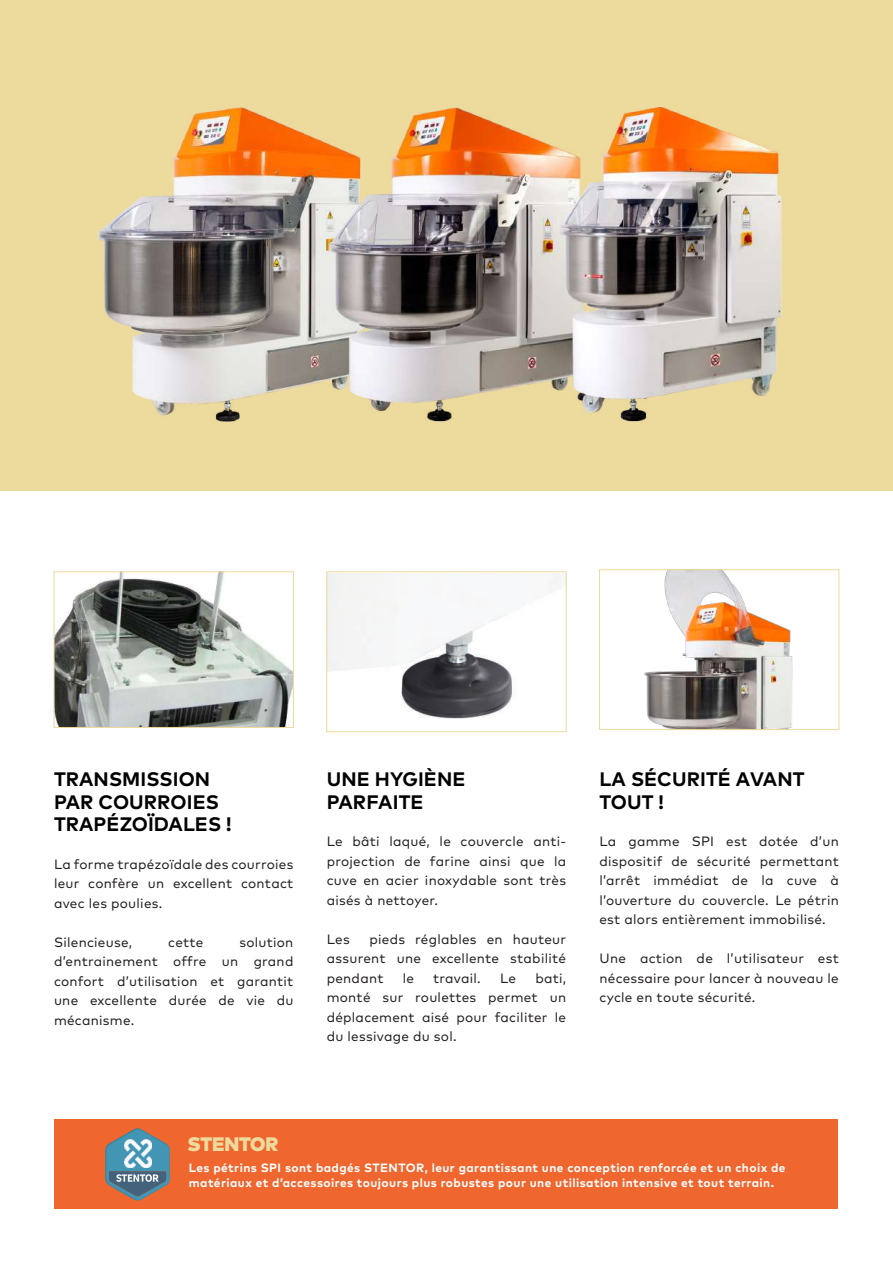
<style>
.page{position:relative;width:893px;height:1263px;background:#fff}
.page>*{position:absolute;margin:0;border:0;box-sizing:border-box;transform-origin:0 0}
.t1{font:700 19.5px/22.5px "Mark";letter-spacing:.005em;color:#000001}
.t2{font:900 19.5px "Mark";letter-spacing:-.01em;color:#edda9d}
.t3{font:13.5px/19.5px "Mark";letter-spacing:.02em;color:#231f20;text-align:justify}
.t4{font:700 12px/15px "Mark";letter-spacing:.035em;color:#fff}
</style>
<div class="page">
<div style="left:54px;top:1120px;width:783px;height:89px;background:#f0662f"></div>
<div style="left:0;top:0;width:893px;height:490px;background:#edda9d"></div>
<img style="left:56px;top:574px;width:236px;height:151px">
<div style="left:54px;top:572px;width:240px;height:155px;border:1px solid #edda9d"></div>
<img style="left:329px;top:574px;width:232px;height:145px">
<div style="left:327px;top:572px;width:239px;height:160px;border:1px solid #edda9d"></div>
<img style="left:644px;top:572px;width:149px;height:156px">
<div style="left:599px;top:570px;width:240px;height:160px;border:1px solid #edda9d"></div>
<img style="left:105px;top:1128px;width:65px;height:72px">
<img style="left:109px;top:1171px;width:57px;height:25px">
<svg style="left:116px;top:1174px;width:43px;height:8px"></svg>
<img style="left:124px;top:1140px;width:28px;height:27px">
<img style="left:98px;top:107px;width:684px;height:315px">
<h1 class="t1" style="left:54px;top:767px;width:179px">TRANSMISSION<br>PAR COURROIES<br>TRAPÉZOÏDALES !</h1>
<p class="t3" style="left:54px;top:854px;width:241px">La forme trapézoïdale des courroies leur confère un excellent contact avec les poulies.</p>
<p class="t3" style="left:54px;top:932px;width:80px">Silencieuse,</p>
<p class="t3" style="left:168px;top:932px;width:37px">cette</p>
<p class="t3" style="left:54px;top:932px;width:241px;text-indent:185px">solution d’entrainement offre un grand confort d’utilisation et garantit une excellente durée de vie du mécanisme.</p>
<h1 class="t1" style="left:327px;top:767px;width:140px">UNE HYGIÈNE<br>PARFAITE</h1>
<p class="t3" style="left:327px;top:831px;width:241px">Le bâti laqué, le couvercle anti&shy;projection de farine ainsi que la cuve en acier inoxydable sont très aisés à nettoyer.</p>
<p class="t3" style="left:327px;top:929px;width:25px">Les</p>
<p class="t3" style="left:327px;top:929px;width:241px;text-indent:43px">pieds réglables en hauteur assurent une excellente stabilité pendant</p>
<p class="t3" style="left:327px;top:968px;width:241px;text-indent:209px">bati, monté sur roulettes permet un déplacement aisé pour faciliter le du lessivage du sol.</p>
<p class="t3" style="left:403px;top:968px;width:13px">le</p>
<p class="t3" style="left:433px;top:968px;width:49px">travail.</p>
<p class="t3" style="left:500px;top:968px;width:18px">Le</p>
<h1 class="t1" style="left:599px;top:767px;width:207px">LA SÉCURITÉ AVANT<br>TOUT !</h1>
<p class="t3" style="left:599px;top:831px;width:241px">La gamme SPI est dotée d’un dispositif de sécurité permettant l’arrêt immédiat de la cuve à l’ouverture du couvercle. Le pétrin est alors entièrement immobilisé.</p>
<p class="t3" style="left:599px;top:948px;width:241px">Une action de l’utilisateur est nécessaire pour lancer à nouveau le cycle en toute sécurité.</p>
<h1 class="t2" style="left:188px;top:1131px;width:92px">STENTOR</h1>
<p class="t4" style="left:189px;top:1159px;width:598px">Les pétrins SPI sont badgés STENTOR, leur garantissant une conception renforcée et un choix de matériaux et d’accessoires toujours plus robustes pour une utilisation intensive et tout terrain.</p>
</div>
